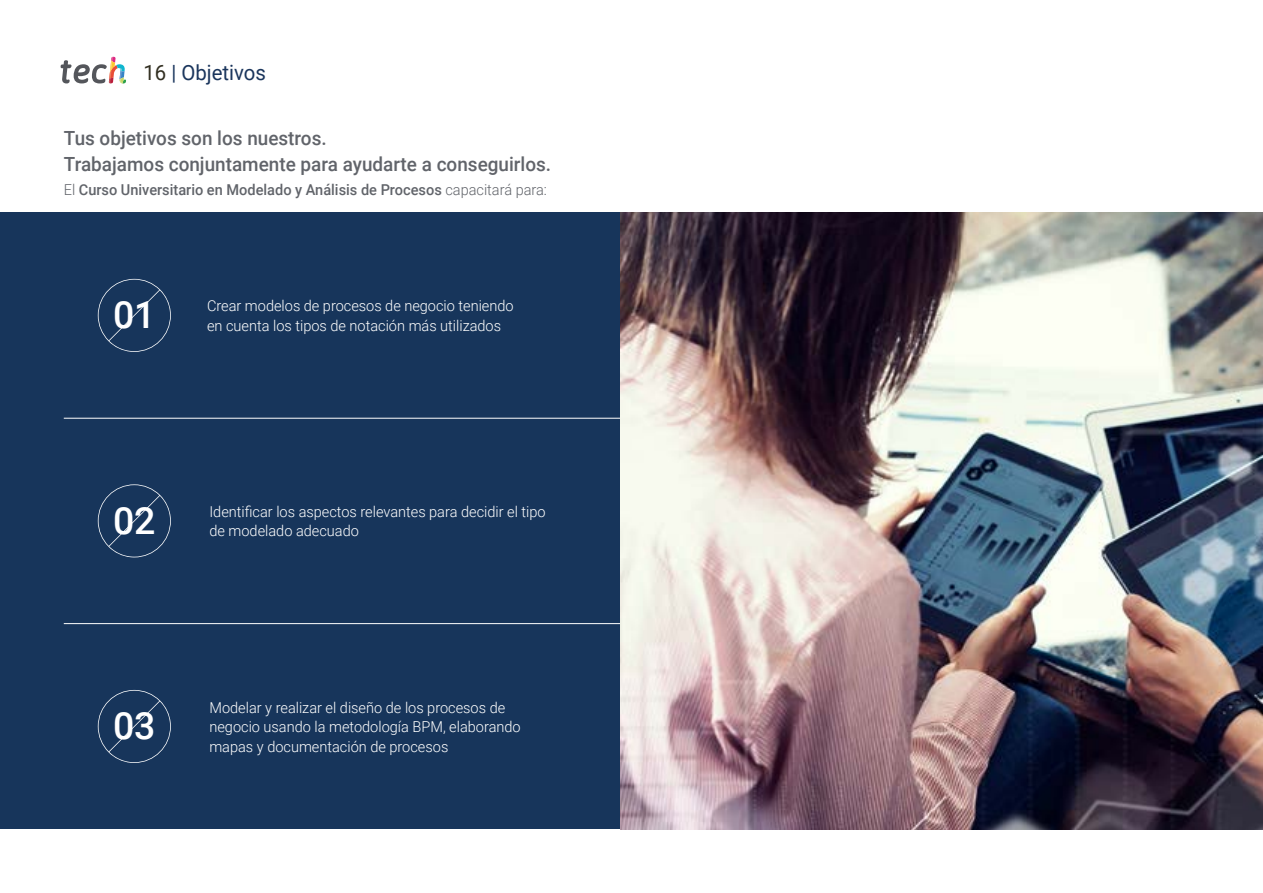
<style>
.page{position:relative;width:1263px;height:893px;background:#fff}
.page>*{position:absolute;margin:0;border:0;box-sizing:border-box;transform-origin:0 0}
.t1{font:500 37.5px "Roboto";color:#fff}
.t2{font:21px "Roboto";color:#1a355c}
.t3{font:500 19.5px/25.5px "Roboto";color:#61646a}
.t4{font:300 15px/19.5px "Roboto";color:#fff}
.t5{font:500 15px "Roboto";color:#61646a}
.s1{color:#312e20}
.s2{font-weight:300}
</style>
<div class="page">
<div style="left:0;top:213px;width:621px;height:616px;background:#17355b"></div>
<svg style="left:98px;top:279px;width:73px;height:73px"></svg>
<svg style="left:98px;top:690px;width:73px;height:73px"></svg>
<svg style="left:98px;top:484px;width:73px;height:73px"></svg>
<hr style="left:64px;top:418px;width:1199px;height:1px;background:#fff">
<hr style="left:64px;top:623px;width:1199px;height:1px;background:#fff">
<img style="left:621px;top:213px;width:642px;height:616px">
<svg style="left:61px;top:57px;width:65px;height:27px"></svg>
<h2 class="t2" style="left:144px;top:57px;width:124px"><span class="s1">16</span> | Objetivos</h2>
<h3 class="t3" style="left:64px;top:125px;width:489px">Tus objetivos son los nuestros.<br>Trabajamos conjuntamente para ayudarte a conseguirlos.</h3>
<p class="t5" style="left:64px;top:179px;width:485px"><span class="s2">El</span> Curso Universitario en Modelado y Análisis de Procesos <span class="s2">capacitará para:</span></p>
<h1 class="t1" style="left:113px;top:288px;width:44px">01</h1>
<p class="t4" style="left:207px;top:296px;width:308px">Crear modelos de procesos de negocio teniendo</p>
<p class="t4" style="left:207px;top:315px;width:296px">en cuenta los tipos de notación más utilizados</p>
<h1 class="t1" style="left:113px;top:494px;width:44px">02</h1>
<p class="t4" style="left:209px;top:501px;width:338px">Identificar los aspectos relevantes para decidir el tipo</p>
<p class="t4" style="left:209px;top:521px;width:151px">de modelado adecuado</p>
<h1 class="t1" style="left:113px;top:699px;width:44px">03</h1>
<p class="t4" style="left:209px;top:697px;width:313px">Modelar y realizar el diseño de los procesos de negocio usando la metodología BPM, elaborando mapas y documentación de procesos</p>
</div>
